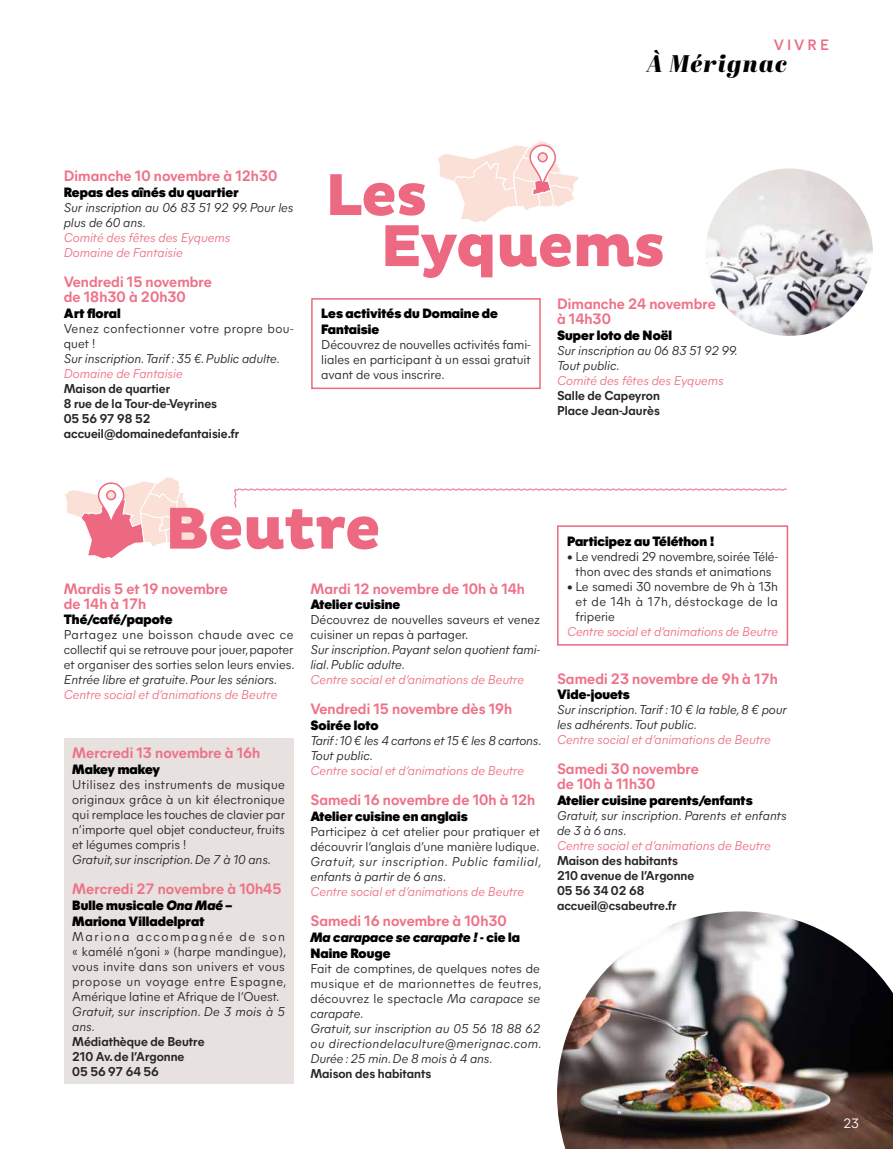
<style>
.page{position:relative;width:893px;height:1149px;background:#fff}
.page>*{position:absolute;margin:0;border:0;box-sizing:border-box;transform-origin:0 0}
.t1{font:800 60px/51px "Pluto";letter-spacing:-.02em;color:#ed6982}
.t2{font:italic 24px "Abril Fatface";letter-spacing:.05em;color:#000}
.t3{font:700 15px/15px "Mier A";letter-spacing:.005em;color:#ee7288}
.t4{font:600 15px "Mier A";letter-spacing:.2em;color:#ed6982}
.t5{font:900 13.5px/15.8px "Mier A";letter-spacing:.005em;color:#000}
.t6{font:italic 900 13.5px/15.8px "Mier A";letter-spacing:.005em;color:#000}
.t7{font:900 13.5px "Mier A";letter-spacing:-.02em;color:#000}
.t8{font:13.5px "Mier A";color:#fff}
.t9{font:italic 12.75px/15px "Mier A";color:#272726}
.t10{font:12.75px/15px "Mier A";color:#272726;text-align:justify}
.t11{font:italic 12.75px/15px "Mier A";color:#ee7288}
.t12{font:700 12.75px/15px "Mier A";color:#272726}
.t13{font:12.75px/15px "Mier A";letter-spacing:.025em;color:#272726}
.t14{font:italic 12.75px/15px "Mier A";letter-spacing:.05em;color:#272726}
.t15{font:12.75px/15px "Mier A";letter-spacing:.03em;color:#272726}
.t16{font:italic 12.75px/15px "Mier A";letter-spacing:.02em;color:#272726}
.s1{font-style:italic}
.s2{font-style:normal}
</style>
<div class="page">
<svg style="left:234px;top:488px;width:553px;height:20px"></svg>
<svg style="left:65px;top:477px;width:141px;height:82px"></svg>
<div style="left:64px;top:738px;width:229px;height:345px;background:#e7e1e0"></div>
<div style="left:557px;top:525px;width:231px;height:120px;border:2px solid #ed6982"></div>
<svg style="left:438px;top:141px;width:141px;height:81px"></svg>
<img style="left:557px;top:911px;width:336px;height:237px">
<img style="left:706px;top:168px;width:167px;height:168px;border-radius:84px">
<div style="left:311px;top:298px;width:230px;height:91px;border:2px solid #ed6982"></div>
<p class="t4" style="left:774px;top:33px;width:57px">VIVRE</p>
<h2 class="t2" style="left:647px;top:46px;width:141px">À Mérignac</h2>
<p class="t3" style="left:64px;top:167px;width:215px">Dimanche 10 novembre à 12h30</p>
<p class="t5" style="left:64px;top:183px;width:176px">Repas des aînés du quartier</p>
<p class="t9" style="left:64px;top:199px;width:231px">Sur inscription au 06 83 51 92 99. Pour les plus de 60 ans.</p>
<p class="t11" style="left:64px;top:229px;width:168px">Comité des fêtes des Eyquems<br>Domaine de Fantaisie</p>
<p class="t3" style="left:64px;top:273px;width:150px">Vendredi 15 novembre de 18h30 à 20h30</p>
<p class="t5" style="left:64px;top:304px;width:59px">Art floral</p>
<p class="t15" style="left:64px;top:320px;width:231px">Venez confectionner votre propre bou&shy;quet !</p>
<p class="t9" style="left:64px;top:350px;width:218px">Sur inscription. Tarif: 35 €. Public adulte.</p>
<p class="t11" style="left:64px;top:365px;width:120px">Domaine de Fantaisie</p>
<p class="t12" style="left:64px;top:380px;width:177px">Maison de quartier<br>8 rue de la Tour-de-Veyrines<br>05 56 97 98 52 accueil@domainedefantaisie.fr</p>
<h1 class="t1" style="left:380px;top:171px;width:287px;text-indent:-55px">Les<br>Eyquems</h1>
<p class="t5" style="left:321px;top:304px;width:178px">Les activités du Domaine de<br>Fantaisie</p>
<p class="t10" style="left:321px;top:336px;width:211px">Découvrez de nouvelles activités fami&shy;liales en participant à un essai gratuit avant de vous inscrire.</p>
<p class="t3" style="left:557px;top:295px;width:160px">Dimanche 24 novembre à 14h30</p>
<p class="t5" style="left:557px;top:326px;width:117px">Super loto de Noël</p>
<p class="t9" style="left:557px;top:342px;width:182px">Sur inscription au 06 83 51 92 99.<br>Tout public.</p>
<p class="t11" style="left:557px;top:372px;width:168px">Comité des fêtes des Eyquems</p>
<p class="t12" style="left:557px;top:387px;width:104px">Salle de Capeyron<br>Place Jean-Jaurès</p>
<h1 class="t1" style="left:165px;top:504px;width:218px">Beutre</h1>
<p class="t3" style="left:64px;top:579px;width:166px">Mardis 5 et 19 novembre de 14h à 17h</p>
<p class="t5" style="left:64px;top:610px;width:110px">Thé/café/papote</p>
<p class="t10" style="left:64px;top:626px;width:232px">Partagez une boisson chaude avec ce collectif qui se retrouve pour jouer, papoter et organiser des sorties selon leurs envies.</p>
<p class="t9" style="left:64px;top:671px;width:215px">Entrée libre et gratuite. Pour les séniors.</p>
<p class="t11" style="left:64px;top:686px;width:215px">Centre social et d’animations de Beutre</p>
<p class="t3" style="left:72px;top:744px;width:190px">Mercredi 13 novembre à 16h</p>
<p class="t7" style="left:72px;top:759px;width:89px">Makey makey</p>
<p class="t10" style="left:72px;top:776px;width:214px">Utilisez des instruments de musique originaux grâce à un kit électronique qui remplace les touches de clavier par n’importe quel objet conducteur, fruits et légumes compris !</p>
<p class="t9" style="left:72px;top:851px;width:200px">Gratuit, sur inscription. De 7 à 10 ans.</p>
<p class="t3" style="left:72px;top:880px;width:211px">Mercredi 27 novembre à 10h45</p>
<p class="t5" style="left:72px;top:896px;width:162px">Bulle musicale <span class="s1">Ona Maé</span> –<br>Mariona Villadelprat</p>
<p class="t13" style="left:72px;top:927px;width:216px">Mariona accompagnée de son « kamélé n’goni » (harpe mandingue), vous invite dans son univers et vous propose un voyage entre Espagne, Amérique latine et Afrique de l’Ouest.</p>
<p class="t16" style="left:72px;top:1002px;width:214px">Gratuit, sur inscription. De 3 mois à 5 ans.</p>
<p class="t12" style="left:72px;top:1032px;width:134px">Médiathèque de Beutre<br>210 Av. de l’Argonne<br>05 56 97 64 56</p>
<p class="t3" style="left:310px;top:579px;width:216px">Mardi 12 novembre de 10h à 14h</p>
<p class="t5" style="left:310px;top:595px;width:91px">Atelier cuisine</p>
<p class="t10" style="left:310px;top:611px;width:231px">Découvrez de nouvelles saveurs et venez cuisiner un repas à partager.</p>
<p class="t9" style="left:310px;top:641px;width:231px">Sur inscription. Payant selon quotient fami&shy;lial. Public adulte.</p>
<p class="t11" style="left:310px;top:671px;width:215px">Centre social et d’animations de Beutre</p>
<p class="t3" style="left:310px;top:700px;width:203px">Vendredi 15 novembre dès 19h</p>
<p class="t5" style="left:310px;top:716px;width:70px">Soirée loto</p>
<p class="t9" style="left:310px;top:732px;width:233px">Tarif: 10 € les 4 cartons et 15 € les 8 cartons.<br>Tout public.</p>
<p class="t11" style="left:310px;top:762px;width:215px">Centre social et d’animations de Beutre</p>
<p class="t3" style="left:310px;top:791px;width:226px">Samedi 16 novembre de 10h à 12h</p>
<p class="t5" style="left:310px;top:807px;width:159px">Atelier cuisine en anglais</p>
<p class="t10" style="left:310px;top:823px;width:231px">Participez à cet atelier pour pratiquer et découvrir l’anglais d’une manière ludique.</p>
<p class="t14" style="left:310px;top:853px;width:233px">Gratuit, sur inscription. Public familial, enfants à partir de 6 ans.</p>
<p class="t11" style="left:310px;top:883px;width:215px">Centre social et d’animations de Beutre</p>
<p class="t3" style="left:310px;top:912px;width:198px">Samedi 16 novembre à 10h30</p>
<p class="t6" style="left:310px;top:927px;width:211px">Ma carapace se carapate ! <span class="s2">- cie la<br>Naine Rouge</span></p>
<p class="t9" style="left:310px;top:959px;width:233px"><span class="s2">Fait de comptines, de quelques notes de musique et de marionnettes de feutres, découvrez le spectacle</span> Ma carapace se carapate<span class="s2">.<br></span>Gratuit, sur inscription au 05 56 18 88 62 ou directiondelaculture@merignac.com.<br>Durée : 25 min. De 8 mois à 4 ans.</p>
<p class="t12" style="left:310px;top:1064px;width:122px">Maison des habitants</p>
<p class="t5" style="left:567px;top:532px;width:149px">Participez au Téléthon !</p>
<p class="t10" style="left:567px;top:547px;width:213px;text-align:center">• Le vendredi 29 novembre, soirée Télé&shy;thon avec des stands et animations</p>
<p class="t10" style="left:575px;top:577px;width:204px;text-indent:-8px">• Le samedi 30 novembre de 9h à 13h et de 14h à 17h, déstockage de la friperie</p>
<p class="t11" style="left:567px;top:622px;width:212px">Centre social et d’animations de Beutre</p>
<p class="t3" style="left:557px;top:669px;width:222px">Samedi 23 novembre de 9h à 17h</p>
<p class="t5" style="left:557px;top:685px;width:74px">Vide-jouets</p>
<p class="t9" style="left:557px;top:701px;width:231px">Sur inscription. Tarif : 10 € la table, 8 € pour les adhérents. Tout public.</p>
<p class="t11" style="left:557px;top:731px;width:215px">Centre social et d’animations de Beutre</p>
<p class="t3" style="left:557px;top:760px;width:143px">Samedi 30 novembre de 10h à 11h30</p>
<p class="t5" style="left:557px;top:791px;width:197px">Atelier cuisine parents/enfants</p>
<p class="t9" style="left:557px;top:807px;width:231px">Gratuit, sur inscription. Parents et enfants de 3 à 6 ans.</p>
<p class="t11" style="left:557px;top:837px;width:215px">Centre social et d’animations de Beutre</p>
<p class="t12" style="left:557px;top:852px;width:139px">Maison des habitants<br>210 avenue de l’Argonne<br>05 56 34 02 68 accueil@csabeutre.fr</p>
<p class="t8" style="left:843px;top:1112px;width:17px">23</p>
</div>
